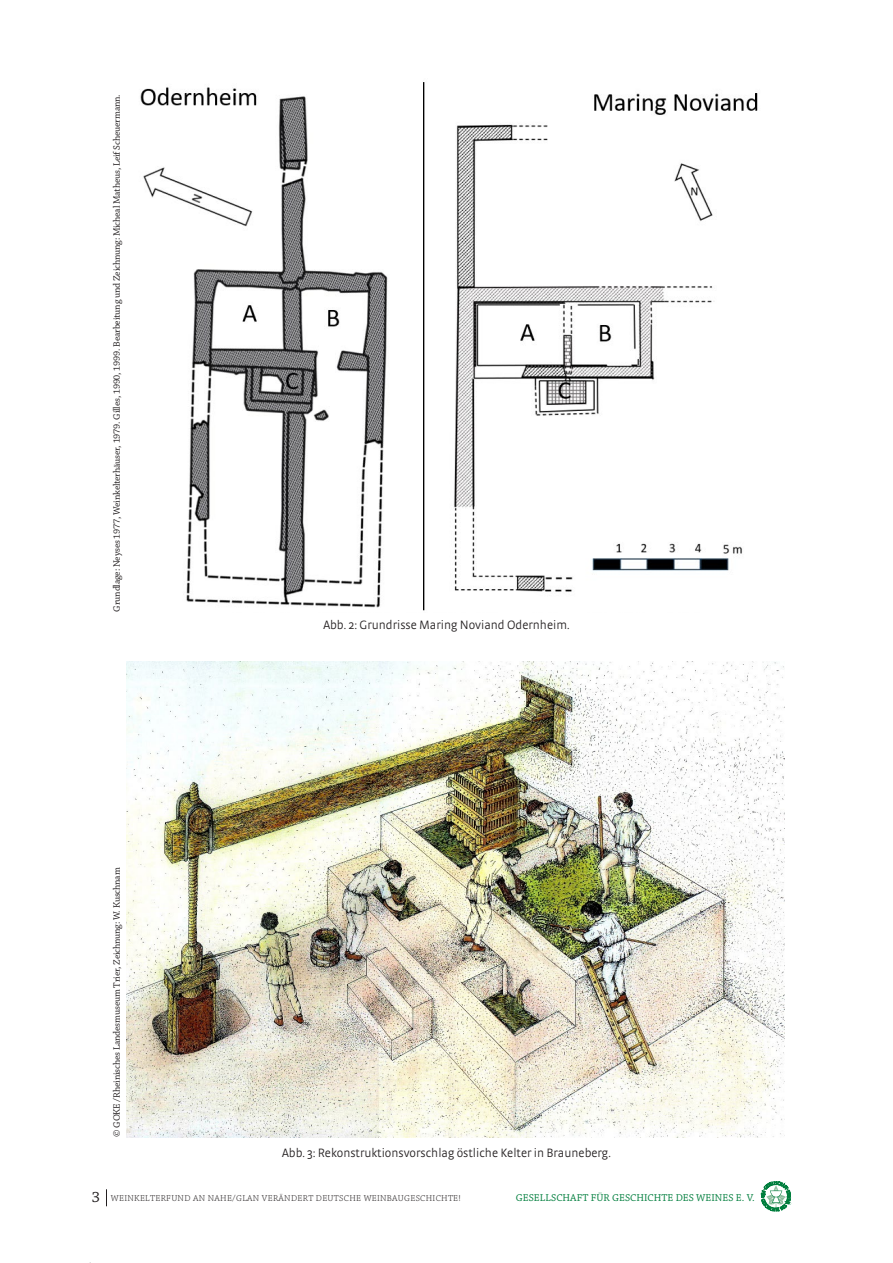
<style>
.page{position:relative;width:893px;height:1263px;background:#fff}
.page>*{position:absolute;margin:0;border:0;box-sizing:border-box;transform-origin:0 0}
.t1{font:300 12.75px "Strada OT";color:#231f20}
.t2{font:10.5px "Chaparral Pro";letter-spacing:.005em;color:#007e3d}
.t3{font:9.75px "Chaparral Pro";letter-spacing:-.02em;color:#231f20}
.t4{font:300 9px "Chaparral Pro";letter-spacing:.035em;color:#231f20}
.s1{font-weight:400;font-size:15.75px}
</style>
<div class="page">
<svg style="left:761px;top:1181px;width:30px;height:30px"></svg>
<svg style="left:106px;top:1189px;width:1px;height:17px"></svg>
<img style="left:140px;top:82px;width:618px;height:529px">
<img style="left:126px;top:661px;width:659px;height:476px">
<p class="t3" style="left:111px;top:611px;width:519px;rotate:-90deg">Grundlage: Neyses 1977, Weinkelterhäuser, 1979. Gilles, 1990, 1999. Bearbeitung und Zeichnung: Micheal Matheus, Leif Scheuermann.</p>
<p class="t3" style="left:111px;top:1137px;width:271px;rotate:-90deg">© GOKE/Rheinisches Landesmuseum Trier, Zeichnung: W. Kuschnam</p>
<h1 class="t1" style="left:323px;top:617px;width:248px">Abb. 2: Grundrisse Maring Noviand Odernheim.</h1>
<h1 class="t1" style="left:282px;top:1145px;width:330px">Abb. 3: Rekonstruktionsvorschlag östliche Kelter in Brauneberg.</h1>
<p class="t4" style="left:92px;top:1193px;width:371px"><span class="s1">3</span> WEINKELTERFUND AN NAHE/GLAN VERÄNDERT DEUTSCHE WEINBAUGESCHICHTE!</p>
<p class="t2" style="left:516px;top:1192px;width:240px">GESELLSCHAFT FÜR GESCHICHTE DES WEINES E. V.</p>
</div>
